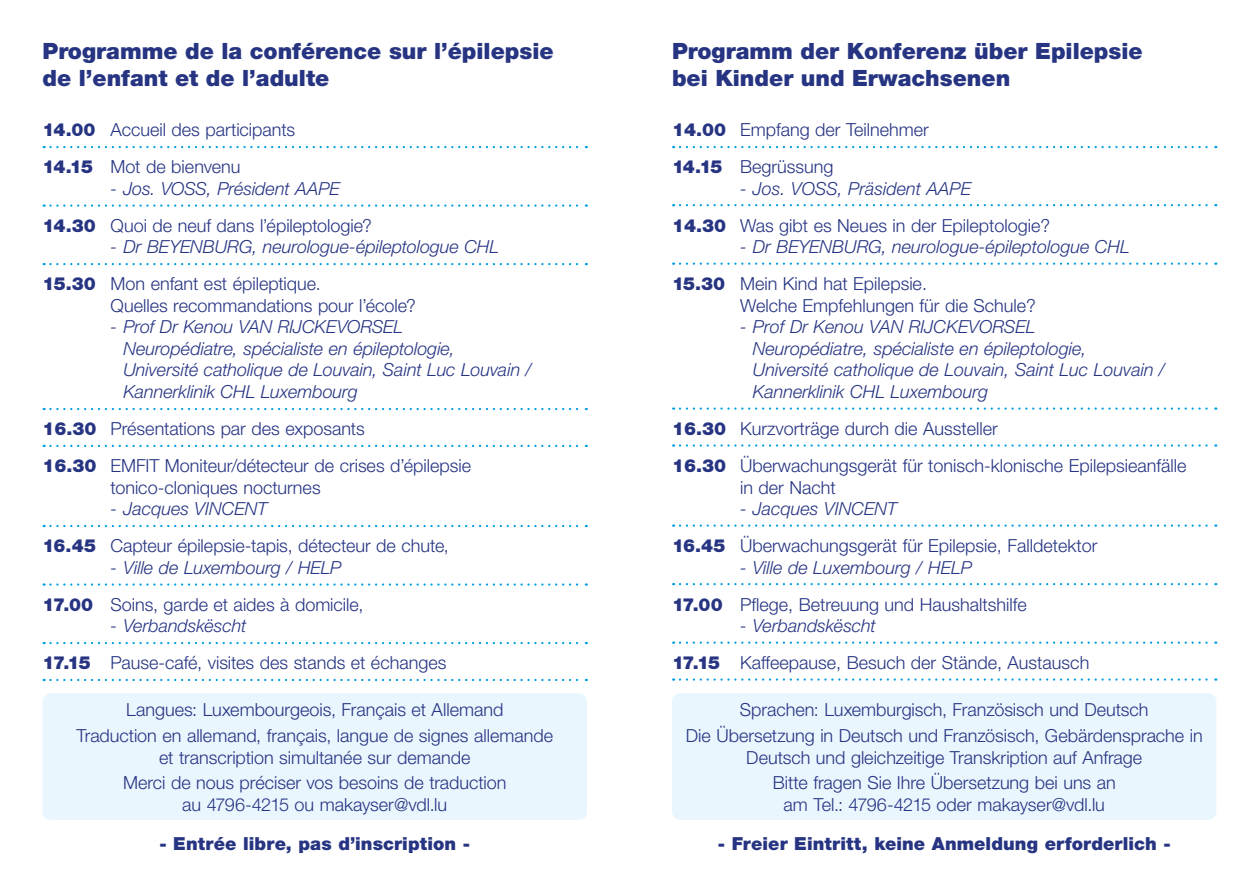
<style>
.page{position:relative;width:1259px;height:893px;background:#fff}
.page>*{position:absolute;margin:0;border:0;box-sizing:border-box;transform-origin:0 0}
.t1{font:900 22.5px/27px "Helvetica Neue LT Pro";color:#263482}
.t2{font:300 18px/36.9px "Helvetica Neue LT Pro";color:#263482}
.t3{font:italic 300 18px/36.9px "Helvetica Neue LT Pro";color:#263482}
.t4{font:900 18px "Helvetica Neue LT Pro";letter-spacing:.005em;color:#263482}
.s1{font-weight:900}
.s2{font-style:italic}
.s3{font-weight:900;font-style:normal}
.s4{font-style:normal}
</style>
<div class="page">
<div style="left:43px;top:693px;width:544px;height:127px;background:#eaf6fe;border-radius:9px"></div>
<div style="left:672px;top:693px;width:544px;height:127px;background:#eaf6fe;border-radius:9px"></div>
<svg style="left:44px;top:146px;width:543px;height:2px"></svg>
<svg style="left:44px;top:204px;width:543px;height:3px"></svg>
<svg style="left:44px;top:263px;width:543px;height:2px"></svg>
<svg style="left:44px;top:408px;width:543px;height:2px"></svg>
<svg style="left:44px;top:445px;width:543px;height:2px"></svg>
<svg style="left:44px;top:525px;width:543px;height:2px"></svg>
<svg style="left:44px;top:583px;width:543px;height:3px"></svg>
<svg style="left:44px;top:642px;width:543px;height:2px"></svg>
<svg style="left:44px;top:679px;width:543px;height:2px"></svg>
<svg style="left:680px;top:146px;width:536px;height:2px"></svg>
<svg style="left:680px;top:204px;width:536px;height:2px"></svg>
<svg style="left:680px;top:263px;width:536px;height:2px"></svg>
<svg style="left:680px;top:407px;width:536px;height:3px"></svg>
<svg style="left:680px;top:444px;width:536px;height:3px"></svg>
<svg style="left:680px;top:524px;width:536px;height:3px"></svg>
<svg style="left:680px;top:583px;width:536px;height:2px"></svg>
<svg style="left:680px;top:641px;width:536px;height:3px"></svg>
<svg style="left:680px;top:678px;width:536px;height:3px"></svg>
<p class="t1" style="left:43px;top:37px;width:512px">Programme de la conférence sur l’épilepsie de l’enfant et de l’adulte</p>
<p class="t1" style="left:672px;top:37px;width:472px">Programm der Konferenz über Epilepsie bei Kinder und Erwachsenen</p>
<p class="t2" style="left:43px;top:111px;width:254px"><span class="s1">14.00</span> Accueil des participants<br><span class="s1">14.15</span> Mot de bienvenu</p>
<p class="t2" style="left:43px;top:169px;width:331px;text-indent:68px"><span class="s2">- Jos. Voss, Président AAPE<br></span><span class="s1">14.30</span> Quoi de neuf dans l’épileptologie?</p>
<p class="t3" style="left:43px;top:228px;width:458px;text-indent:68px">- Dr Beyenburg, neurologue-épileptologue CHL<br><span class="s3">15.30</span> <span class="s4">Mon enfant est épileptique.</span></p>
<p class="t2" style="left:111px;top:286px;width:307px">Quelles recommandations pour l’école?</p>
<p class="t3" style="left:111px;top:308px;width:250px">- Prof Dr Kenou VAN RIJCKEVORS</p>
<p class="t3" style="left:383px;top:308px;width:21px">EL</p>
<p class="t3" style="left:43px;top:330px;width:33px">N</p>
<p class="t3" style="left:136px;top:330px;width:320px">europédiatre, spécialiste en épileptologie,</p>
<p class="t3" style="left:43px;top:351px;width:33px">U</p>
<p class="t3" style="left:123px;top:359px;width:410px;line-height:21.6px;text-indent:13px">niversité catholique de Louvain, Saint Luc Louvain /<br>Kannerklinik CHL Luxembourg</p>
<p class="t2" style="left:43px;top:410px;width:430px"><span class="s1">16.30</span> Présentations par des exposants<br><span class="s1">16.30</span> EMFIT Moniteur/détecteur de crises d’épilepsie</p>
<p class="t2" style="left:111px;top:468px;width:211px">tonico-cloniques nocturnes</p>
<p class="t2" style="left:43px;top:490px;width:408px;text-indent:68px"><span class="s2">- Jacques Vincent<br></span><span class="s1">16.45</span> Capteur épilepsie-tapis, détecteur de chute,</p>
<p class="t2" style="left:43px;top:548px;width:322px;text-indent:68px"><span class="s2">- Ville de Luxembourg / HELP<br></span><span class="s1">17.00</span> Soins, garde et aides à domicile,</p>
<p class="t2" style="left:43px;top:607px;width:405px;text-indent:68px"><span class="s2">- Verbandskëscht<br></span><span class="s1">17.15</span> Pause-café, visites des stands et échanges</p>
<p class="t2" style="left:76px;top:696px;width:478px;line-height:25.8px;text-align:center">Langues: Luxembourgeois, Français et Allemand<br>Traduction en allemand, français, langue de signes allemande</p>
<p class="t2" style="left:123px;top:744px;width:385px;line-height:25.8px;text-align:center">et transcription simultanée sur demande<br>Merci de nous préciser vos besoins de traduction</p>
<p class="t2" style="left:182px;top:786px;width:266px">au 4796-4215 ou makayser@vdl.lu</p>
<p class="t4" style="left:159px;top:832px;width:312px">- Entrée libre, pas d’inscription -</p>
<p class="t2" style="left:672px;top:111px;width:258px"><span class="s1">14.00</span> Empfang der Teilnehmer<br><span class="s1">14.15</span> Begrüssung</p>
<p class="t2" style="left:672px;top:169px;width:380px;text-indent:68px"><span class="s2">- Jos. Voss, Präsident AAPE<br></span><span class="s1">14.30</span> Was gibt es Neues in der Epileptologie?</p>
<p class="t3" style="left:672px;top:228px;width:459px;text-indent:68px">- Dr Beyenburg, neurologue-épileptologue CHL<br><span class="s3">15.30</span> <span class="s4">Mein Kind hat Epilepsie.</span></p>
<p class="t2" style="left:740px;top:286px;width:297px">Welche Empfehlungen für die Schule?</p>
<p class="t3" style="left:740px;top:308px;width:252px">- Prof Dr Kenou VAN RIJCKEVORS</p>
<p class="t3" style="left:1015px;top:308px;width:21px">EL</p>
<p class="t3" style="left:672px;top:330px;width:33px">N</p>
<p class="t3" style="left:765px;top:330px;width:322px">europédiatre, spécialiste en épileptologie,</p>
<p class="t3" style="left:672px;top:351px;width:33px">U</p>
<p class="t3" style="left:753px;top:359px;width:414px;line-height:21.6px;text-indent:13px">niversité catholique de Louvain, Saint Luc Louvain /<br>Kannerklinik CHL Luxembourg</p>
<p class="t2" style="left:672px;top:410px;width:516px"><span class="s1">16.30</span> Kurzvorträge durch die Aussteller<br><span class="s1">16.30</span> Überwachungsgerät für tonisch-klonische Epilepsieanfälle</p>
<p class="t2" style="left:740px;top:468px;width:97px">in der Nacht</p>
<p class="t2" style="left:672px;top:490px;width:427px;text-indent:68px"><span class="s2">- Jacques Vincent<br></span><span class="s1">16.45</span> Überwachungsgerät für Epilepsie, Falldetektor</p>
<p class="t2" style="left:672px;top:548px;width:356px;text-indent:68px"><span class="s2">- Ville de Luxembourg / HELP<br></span><span class="s1">17.00</span> Pflege, Betreuung und Haushaltshilfe</p>
<p class="t2" style="left:672px;top:607px;width:419px;text-indent:68px"><span class="s2">- Verbandskëscht<br></span><span class="s1">17.15</span> Kaffeepause, Besuch der Stände, Austausch</p>
<p class="t2" style="left:686px;top:696px;width:518px;line-height:25.8px;text-align:center">Sprachen: Luxemburgisch, Französisch und Deutsch<br>Die Übersetzung in Deutsch und Französisch, Gebärdensprache in</p>
<p class="t2" style="left:746px;top:744px;width:397px;line-height:25.8px;text-align:center">Deutsch und gleichzeitige Transkription auf Anfrage<br>Bitte fragen Sie Ihre Übersetzung bei uns an</p>
<p class="t2" style="left:783px;top:786px;width:323px">am Tel.: 4796-4215 oder makayser@vdl.lu</p>
<p class="t4" style="left:717px;top:832px;width:454px">- Freier Eintritt, keine Anmeldung erforderlich -</p>
</div>
